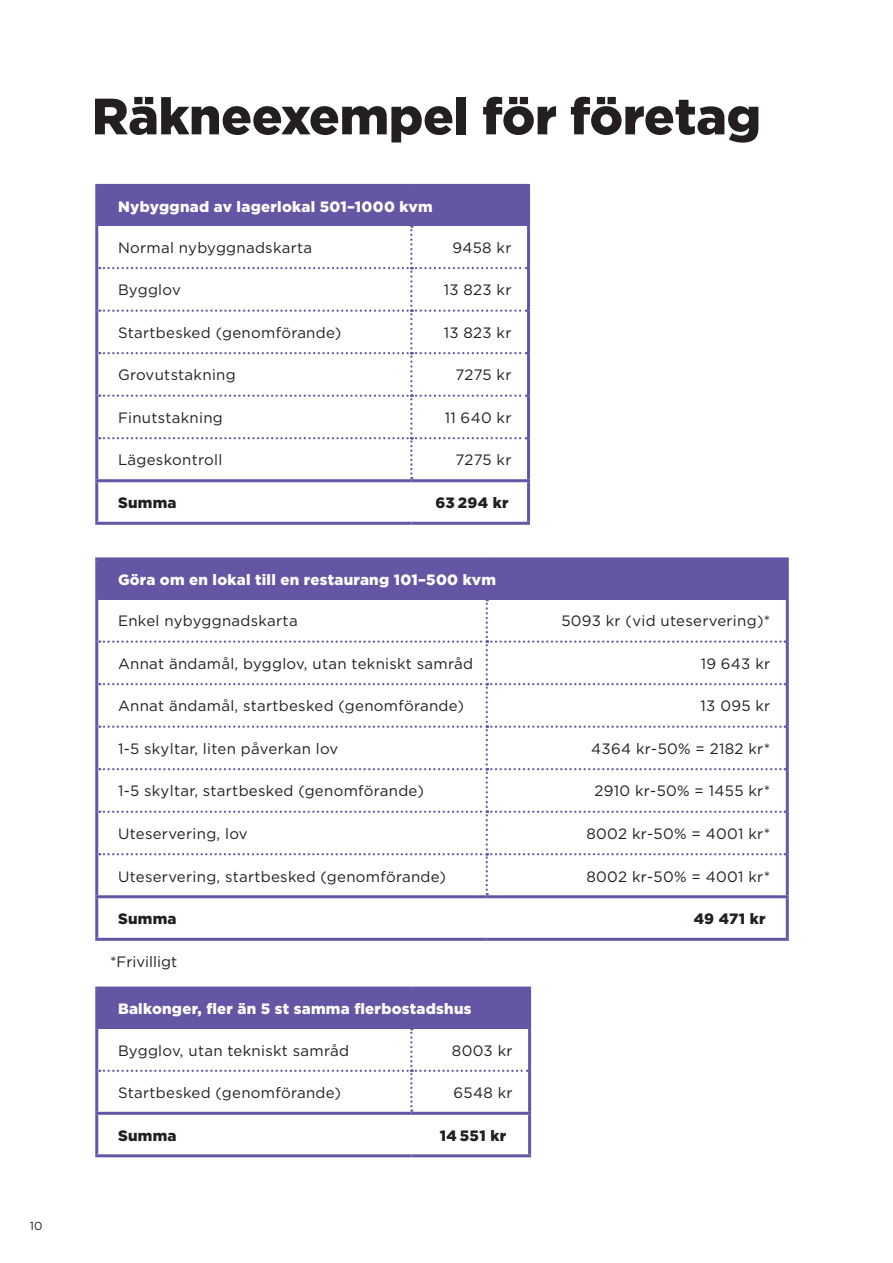
<style>
.page{position:relative;width:893px;height:1263px;background:#fff}
.page>*{position:absolute;margin:0;border:0;box-sizing:border-box;transform-origin:0 0}
.Rubrik_2{font:900 51px "Gotham";letter-spacing:-.005em;color:#231f20}
.Mellanrubrik{font:15px "Gotham";letter-spacing:.02em;color:#231f20}
.Mellanrubrik-2{font:900 15px "Gotham";letter-spacing:.02em;color:#fff}
.Fältrubriker_vänst{font:900 15px "Gotham";letter-spacing:.02em;color:#231f20}
.Fältrubriker_vänst-2{font:15px "Gotham";letter-spacing:.02em;color:#231f20}
.Mellanrubrik-3{font:15px "Gotham";color:#231f20}
.t1{font:11.7px "Gotham";color:#231f20}
</style>
<div class="page">
<div style="left:97px;top:185px;width:432px;height:41px;background:#6456a4"></div>
<hr style="left:95px;top:184px;width:316px;height:3px;background:#6456a4">
<hr style="left:95px;top:187px;width:3px;height:39px;background:#6456a4">
<hr style="left:411px;top:184px;width:119px;height:3px;background:#6456a4">
<hr style="left:527px;top:187px;width:3px;height:39px;background:#6456a4">
<hr style="left:95px;top:226px;width:3px;height:42px;background:#6456a4">
<hr style="left:527px;top:226px;width:3px;height:42px;background:#6456a4">
<hr style="left:95px;top:268px;width:3px;height:43px;background:#6456a4">
<hr style="left:527px;top:268px;width:3px;height:43px;background:#6456a4">
<hr style="left:95px;top:311px;width:3px;height:42px;background:#6456a4">
<hr style="left:527px;top:311px;width:3px;height:42px;background:#6456a4">
<hr style="left:95px;top:353px;width:3px;height:43px;background:#6456a4">
<hr style="left:527px;top:353px;width:3px;height:43px;background:#6456a4">
<hr style="left:95px;top:396px;width:3px;height:42px;background:#6456a4">
<hr style="left:527px;top:396px;width:3px;height:42px;background:#6456a4">
<hr style="left:95px;top:438px;width:3px;height:41px;background:#6456a4">
<hr style="left:527px;top:438px;width:3px;height:41px;background:#6456a4">
<svg style="left:99px;top:226px;width:428px;height:253px"></svg>
<hr style="left:95px;top:479px;width:316px;height:3px;background:#6456a4">
<hr style="left:95px;top:482px;width:3px;height:40px;background:#6456a4">
<hr style="left:411px;top:479px;width:119px;height:3px;background:#6456a4">
<hr style="left:527px;top:482px;width:3px;height:40px;background:#6456a4">
<hr style="left:95px;top:522px;width:316px;height:3px;background:#6456a4">
<hr style="left:411px;top:522px;width:119px;height:3px;background:#6456a4">
<div style="left:97px;top:559px;width:690px;height:40px;background:#6456a4"></div>
<hr style="left:95px;top:599px;width:3px;height:43px;background:#6456a4">
<hr style="left:786px;top:599px;width:3px;height:43px;background:#6456a4">
<hr style="left:95px;top:642px;width:3px;height:42px;background:#6456a4">
<hr style="left:786px;top:642px;width:3px;height:42px;background:#6456a4">
<hr style="left:95px;top:684px;width:3px;height:43px;background:#6456a4">
<hr style="left:786px;top:684px;width:3px;height:43px;background:#6456a4">
<hr style="left:95px;top:727px;width:3px;height:42px;background:#6456a4">
<hr style="left:786px;top:727px;width:3px;height:42px;background:#6456a4">
<hr style="left:95px;top:769px;width:3px;height:43px;background:#6456a4">
<hr style="left:786px;top:769px;width:3px;height:43px;background:#6456a4">
<hr style="left:95px;top:812px;width:3px;height:42px;background:#6456a4">
<hr style="left:786px;top:812px;width:3px;height:42px;background:#6456a4">
<hr style="left:95px;top:854px;width:3px;height:41px;background:#6456a4">
<hr style="left:786px;top:854px;width:3px;height:41px;background:#6456a4">
<hr style="left:95px;top:895px;width:392px;height:3px;background:#6456a4">
<hr style="left:95px;top:898px;width:3px;height:40px;background:#6456a4">
<hr style="left:487px;top:895px;width:302px;height:3px;background:#6456a4">
<hr style="left:786px;top:898px;width:3px;height:40px;background:#6456a4">
<hr style="left:95px;top:938px;width:392px;height:3px;background:#6456a4">
<hr style="left:487px;top:938px;width:302px;height:3px;background:#6456a4">
<hr style="left:95px;top:557px;width:392px;height:3px;background:#6456a4">
<hr style="left:95px;top:560px;width:3px;height:39px;background:#6456a4">
<hr style="left:487px;top:557px;width:302px;height:3px;background:#6456a4">
<hr style="left:786px;top:560px;width:3px;height:39px;background:#6456a4">
<svg style="left:99px;top:599px;width:687px;height:296px"></svg>
<div style="left:97px;top:988px;width:433px;height:40px;background:#6456a4"></div>
<hr style="left:95px;top:986px;width:316px;height:3px;background:#6456a4">
<hr style="left:95px;top:989px;width:3px;height:39px;background:#6456a4">
<hr style="left:411px;top:986px;width:120px;height:3px;background:#6456a4">
<hr style="left:528px;top:989px;width:3px;height:39px;background:#6456a4">
<hr style="left:95px;top:1115px;width:3px;height:39px;background:#6456a4">
<hr style="left:528px;top:1115px;width:3px;height:39px;background:#6456a4">
<hr style="left:95px;top:1154px;width:316px;height:3px;background:#6456a4">
<hr style="left:411px;top:1154px;width:120px;height:3px;background:#6456a4">
<hr style="left:95px;top:1028px;width:3px;height:43px;background:#6456a4">
<hr style="left:528px;top:1028px;width:3px;height:43px;background:#6456a4">
<hr style="left:95px;top:1071px;width:3px;height:41px;background:#6456a4">
<hr style="left:528px;top:1071px;width:3px;height:41px;background:#6456a4">
<hr style="left:95px;top:1112px;width:316px;height:3px;background:#6456a4">
<hr style="left:411px;top:1112px;width:120px;height:3px;background:#6456a4">
<svg style="left:99px;top:1028px;width:429px;height:84px"></svg>
<p class="t1" style="left:30px;top:1218px;width:14px">10</p>
<h2 class="Rubrik_2" style="left:92px;top:81px;width:671px">Räkneexempel för företag</h2>
<p class="Mellanrubrik-2" style="left:118px;top:196px;width:316px">Nybyggnad av lagerlokal 501–1000 kvm</p>
<p class="Mellanrubrik" style="left:118px;top:238px;width:196px">Normal nybyggnadskarta</p>
<p class="Mellanrubrik" style="left:452px;top:238px;width:61px">9458 kr</p>
<p class="Mellanrubrik" style="left:118px;top:280px;width:64px">Bygglov</p>
<p class="Mellanrubrik" style="left:444px;top:280px;width:69px">13 823 kr</p>
<p class="Fältrubriker_vänst-2" style="left:118px;top:323px;width:225px">Startbesked (genomförande)</p>
<p class="Mellanrubrik" style="left:444px;top:323px;width:69px">13 823 kr</p>
<p class="Mellanrubrik" style="left:118px;top:365px;width:119px">Grovutstakning</p>
<p class="Mellanrubrik" style="left:456px;top:365px;width:57px">7275 kr</p>
<p class="Mellanrubrik" style="left:118px;top:408px;width:106px">Finutstakning</p>
<p class="Mellanrubrik" style="left:445px;top:408px;width:68px">11 640 kr</p>
<p class="Mellanrubrik" style="left:118px;top:451px;width:106px">Lägeskontroll</p>
<p class="Mellanrubrik" style="left:456px;top:451px;width:57px">7275 kr</p>
<p class="Fältrubriker_vänst" style="left:118px;top:492px;width:60px">Summa</p>
<p class="Fältrubriker_vänst" style="left:435px;top:492px;width:75px">63 294 kr</p>
<p class="Mellanrubrik-2" style="left:118px;top:569px;width:380px">Göra om en lokal till en restaurang 101–500 kvm</p>
<p class="Mellanrubrik" style="left:118px;top:611px;width:181px">Enkel nybyggnadskarta</p>
<p class="Mellanrubrik" style="left:561px;top:611px;width:210px">5093 kr (vid uteservering)*</p>
<p class="Mellanrubrik" style="left:118px;top:654px;width:357px">Annat ändamål, bygglov, utan tekniskt samråd</p>
<p class="Mellanrubrik" style="left:701px;top:654px;width:71px">19 643 kr</p>
<p class="Mellanrubrik" style="left:118px;top:696px;width:348px">Annat ändamål, startbesked (genomförande)</p>
<p class="Mellanrubrik" style="left:701px;top:696px;width:71px">13 095 kr</p>
<p class="Mellanrubrik" style="left:118px;top:739px;width:222px">1-5 skyltar, liten påverkan lov</p>
<p class="Mellanrubrik" style="left:591px;top:739px;width:181px">4364 kr-50% = 2182 kr*</p>
<p class="Mellanrubrik" style="left:118px;top:781px;width:307px">1-5 skyltar, startbesked (genomförande)</p>
<p class="Mellanrubrik" style="left:594px;top:781px;width:177px">2910 kr-50% = 1455 kr*</p>
<p class="Mellanrubrik" style="left:118px;top:824px;width:131px">Uteservering, lov</p>
<p class="Mellanrubrik" style="left:586px;top:824px;width:185px">8002 kr-50% = 4001 kr*</p>
<p class="Mellanrubrik" style="left:118px;top:866px;width:330px">Uteservering, startbesked (genomförande)</p>
<p class="Mellanrubrik" style="left:586px;top:866px;width:185px">8002 kr-50% = 4001 kr*</p>
<p class="Fältrubriker_vänst" style="left:118px;top:908px;width:60px">Summa</p>
<p class="Fältrubriker_vänst" style="left:694px;top:908px;width:73px">49 471 kr</p>
<p class="Mellanrubrik-3" style="left:110px;top:952px;width:68px">*Frivilligt</p>
<p class="Mellanrubrik-2" style="left:118px;top:998px;width:355px">Balkonger, fler än 5 st samma flerbostadshus</p>
<p class="Mellanrubrik" style="left:118px;top:1040px;width:233px">Bygglov, utan tekniskt samråd</p>
<p class="Mellanrubrik" style="left:452px;top:1040px;width:62px">8003 kr</p>
<p class="Mellanrubrik" style="left:118px;top:1083px;width:225px">Startbesked (genomförande)</p>
<p class="Mellanrubrik" style="left:453px;top:1083px;width:61px">6548 kr</p>
<p class="Fältrubriker_vänst" style="left:118px;top:1125px;width:60px">Summa</p>
<p class="Fältrubriker_vänst" style="left:440px;top:1125px;width:68px">14 551 kr</p>
</div>
